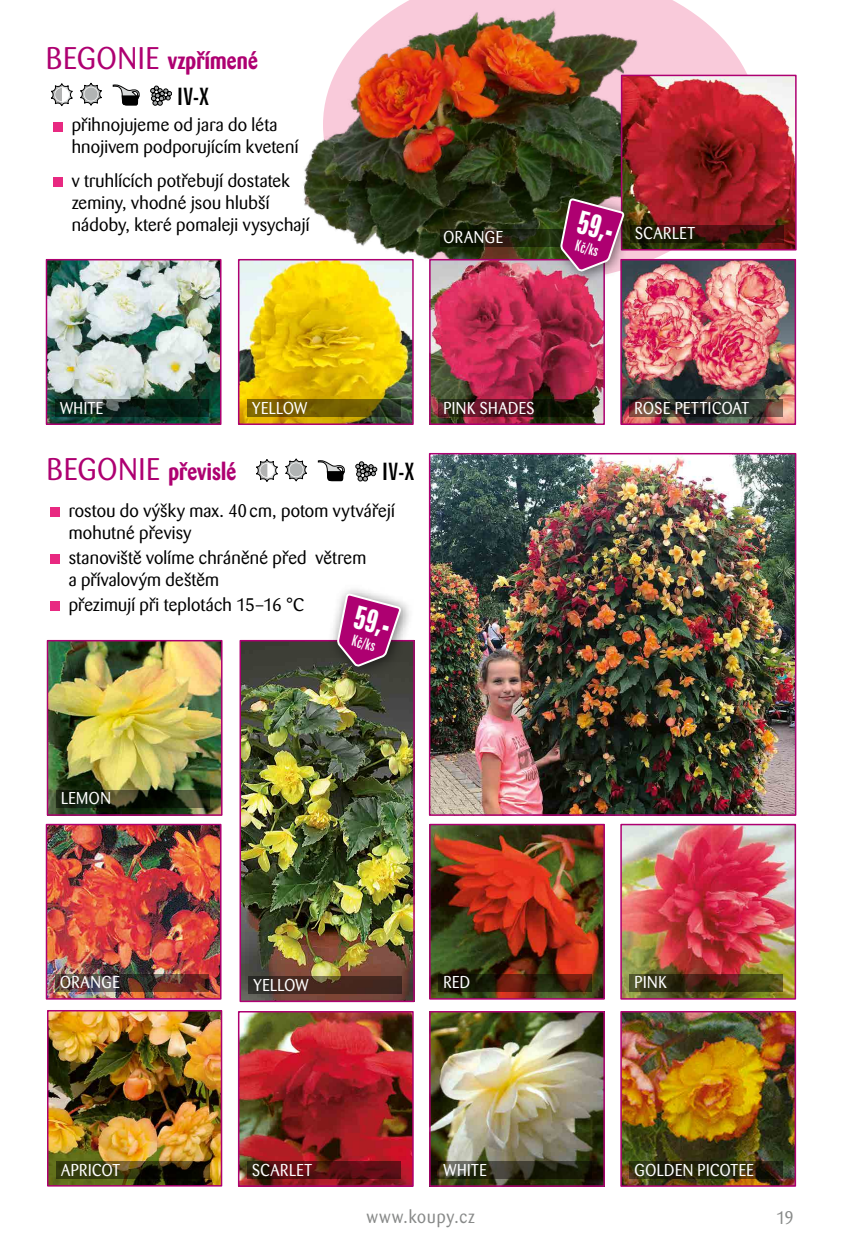
<style>
.page{position:relative;width:842px;height:1248px;background:#fff}
.page>*{position:absolute;margin:0;border:0;box-sizing:border-box;transform-origin:0 0}
.t1{font:700 extra-condensed 32.4px "Zurich AT";color:#fff;scale:.86 1}
.t2{font:700 24px "Barmeno CE";letter-spacing:.01em;color:#ae0071;scale:.85 1}
.t3{font:extra-condensed 24px "Zurich AT";color:#000;scale:1.2 1}
.t4{font:18px/22px "Barmeno CE";letter-spacing:.01em;color:#000}
.t5{font:18px "Barmeno CE";letter-spacing:.055em;color:#878988;scale:.95 1}
.t6{font:17px "Barmeno CE";letter-spacing:.035em;color:#fff;scale:.9 1}
.t7{font:extra-condensed 15.4px "Zurich AT";color:#fff}
.s1{font-weight:400;font-size:31px}
</style>
<div class="page">
<svg style="left:714px;top:30px;width:45px;height:229px"></svg>
<img style="left:432px;top:456px;width:361px;height:356px">
<div style="left:429px;top:453px;width:367px;height:362px;border:2px solid #ae0071"></div>
<div style="left:53px;top:122px;width:10px;height:10px;background:#e82981"></div>
<div style="left:53px;top:177px;width:10px;height:10px;background:#e82981"></div>
<div style="left:50px;top:507px;width:10px;height:10px;background:#e82981"></div>
<div style="left:50px;top:554px;width:10px;height:9px;background:#e82981"></div>
<div style="left:50px;top:600px;width:10px;height:10px;background:#e82981"></div>
<svg style="left:355px;top:461px;width:22px;height:20px"></svg>
<svg style="left:318px;top:460px;width:27px;height:21px"></svg>
<svg style="left:256px;top:458px;width:51px;height:24px"></svg>
<svg style="left:289px;top:462px;width:14px;height:15px"></svg>
<div style="left:289px;top:463px;width:14px;height:13px;background:#b1b4b4;border-radius:50%"></div>
<img style="left:268px;top:0;width:446px;height:259px">
<img style="left:624px;top:78px;width:170px;height:169px">
<div style="left:621px;top:75px;width:176px;height:175px;border:2px solid #ae0071"></div>
<svg style="left:637px;top:225px;width:146px;height:17px;background:#321309"></svg>
<svg style="left:440px;top:229px;width:111px;height:17px;background:#1b1f0b"></svg>
<img style="left:623px;top:262px;width:170px;height:160px">
<div style="left:620px;top:259px;width:176px;height:166px;border:2px solid #ae0071"></div>
<svg style="left:629px;top:399px;width:154px;height:17px;background:#3d342d"></svg>
<img style="left:432px;top:262px;width:170px;height:160px">
<div style="left:429px;top:259px;width:176px;height:166px;border:2px solid #ae0071"></div>
<svg style="left:438px;top:399px;width:154px;height:17px;background:#361716"></svg>
<img style="left:49px;top:262px;width:169px;height:160px">
<div style="left:46px;top:259px;width:175px;height:166px;border:2px solid #ae0071"></div>
<svg style="left:55px;top:399px;width:153px;height:17px;background:#112921"></svg>
<img style="left:241px;top:262px;width:170px;height:160px">
<div style="left:238px;top:259px;width:176px;height:166px;border:2px solid #ae0071"></div>
<svg style="left:247px;top:399px;width:154px;height:17px;background:#6b5906"></svg>
<img style="left:242px;top:643px;width:170px;height:356px">
<div style="left:239px;top:640px;width:176px;height:362px;border:2px solid #ae0071"></div>
<svg style="left:248px;top:976px;width:154px;height:17px;background:#422b21"></svg>
<img style="left:50px;top:643px;width:170px;height:169px">
<div style="left:47px;top:640px;width:176px;height:175px;border:2px solid #ae0071"></div>
<svg style="left:56px;top:790px;width:153px;height:17px;background:#242a17"></svg>
<img style="left:432px;top:826px;width:170px;height:170px">
<div style="left:429px;top:823px;width:176px;height:176px;border:2px solid #ae0071"></div>
<svg style="left:438px;top:974px;width:154px;height:17px;background:#371a09"></svg>
<img style="left:49px;top:826px;width:169px;height:170px">
<div style="left:46px;top:823px;width:175px;height:176px;border:2px solid #ae0071"></div>
<img style="left:55px;top:974px;width:153px;height:17px">
<img style="left:623px;top:826px;width:170px;height:170px">
<div style="left:620px;top:823px;width:176px;height:176px;border:2px solid #ae0071"></div>
<svg style="left:629px;top:974px;width:154px;height:17px;background:#413315"></svg>
<img style="left:241px;top:1013px;width:170px;height:170px">
<div style="left:238px;top:1010px;width:176px;height:176px;border:2px solid #ae0071"></div>
<svg style="left:247px;top:1161px;width:154px;height:17px;background:#561112"></svg>
<img style="left:50px;top:1012px;width:169px;height:171px">
<div style="left:47px;top:1009px;width:175px;height:177px;border:2px solid #ae0071"></div>
<svg style="left:56px;top:1161px;width:153px;height:17px;background:#33300d"></svg>
<img style="left:432px;top:1013px;width:170px;height:170px">
<div style="left:429px;top:1010px;width:176px;height:176px;border:2px solid #ae0071"></div>
<svg style="left:438px;top:1161px;width:154px;height:17px;background:#313221"></svg>
<img style="left:623px;top:1013px;width:170px;height:170px">
<div style="left:620px;top:1010px;width:176px;height:176px;border:2px solid #ae0071"></div>
<svg style="left:629px;top:1161px;width:154px;height:17px;background:#28270d"></svg>
<div style="left:551px;top:189px;width:86px;height:95px;background:#000;opacity:.55"></div>
<svg style="left:559px;top:197px;width:67px;height:76px;background:#a43d7a"></svg>
<div style="left:328px;top:584px;width:86px;height:95px;background:#000;opacity:.55"></div>
<svg style="left:336px;top:592px;width:67px;height:76px;background:#a94986"></svg>
<svg style="left:150px;top:86px;width:22px;height:20px"></svg>
<svg style="left:113px;top:84px;width:27px;height:22px"></svg>
<svg style="left:51px;top:82px;width:51px;height:25px"></svg>
<div style="left:84px;top:87px;width:14px;height:14px;background:#b1b4b4;border-radius:50%"></div>
<h2 class="t2" style="left:46px;top:47px;width:251px"><span class="s1">BEGONIE</span> vzpřímené</h2>
<h2 class="t3" style="left:177px;top:82px;width:28px">IV-X</h2>
<p class="t4" style="left:72px;top:114px;width:228px">přihnojujeme od jara do léta hnojivem podporujícím kvetení</p>
<p class="t4" style="left:72px;top:170px;width:239px">v truhlících potřebují dostatek zeminy, vhodné jsou hlubší nádoby, které pomaleji vysychají</p>
<h1 class="t1" style="left:583px;top:203px;width:44px;rotate:15deg">59,-</h1>
<p class="t7" style="left:578px;top:236px;width:25px;rotate:15deg">Kč/ks</p>
<p class="t6" style="left:443px;top:227px;width:68px">ORANGE</p>
<p class="t6" style="left:635px;top:223px;width:68px">SCARLET</p>
<p class="t6" style="left:60px;top:398px;width:50px">WHITE</p>
<p class="t6" style="left:252px;top:398px;width:63px">YELLOW</p>
<p class="t6" style="left:443px;top:398px;width:103px">PINK SHADES</p>
<p class="t6" style="left:635px;top:398px;width:129px">ROSE PETTICOAT</p>
<h2 class="t2" style="left:47px;top:458px;width:224px"><span class="s1">BEGONIE</span> převislé</h2>
<h2 class="t3" style="left:382px;top:458px;width:28px">IV-X</h2>
<p class="t4" style="left:69px;top:500px;width:328px">rostou do výšky max. 40cm, potom vytvářejí mohutné převisy</p>
<p class="t4" style="left:69px;top:546px;width:299px">stanoviště volíme chráněné před větrem a přívalovým deštěm</p>
<p class="t4" style="left:69px;top:593px;width:237px">přezimují při teplotách 15–16 °C</p>
<h1 class="t1" style="left:360px;top:598px;width:44px;rotate:15deg">59,-</h1>
<p class="t7" style="left:355px;top:631px;width:25px;rotate:15deg">Kč/ks</p>
<p class="t6" style="left:61px;top:788px;width:57px">LEMON</p>
<p class="t6" style="left:60px;top:972px;width:68px">ORANGE</p>
<p class="t6" style="left:443px;top:972px;width:31px">RED</p>
<p class="t6" style="left:635px;top:972px;width:37px">PINK</p>
<p class="t6" style="left:254px;top:975px;width:63px">YELLOW</p>
<p class="t6" style="left:61px;top:1159px;width:67px">APRICOT</p>
<p class="t6" style="left:252px;top:1159px;width:68px">SCARLET</p>
<p class="t6" style="left:443px;top:1159px;width:50px">WHITE</p>
<p class="t6" style="left:635px;top:1159px;width:134px">GOLDEN PICOTEE</p>
<p class="t5" style="left:367px;top:1206px;width:115px">www.koupy.cz</p>
<p class="t5" style="left:776px;top:1206px;width:20px">19</p>
</div>
